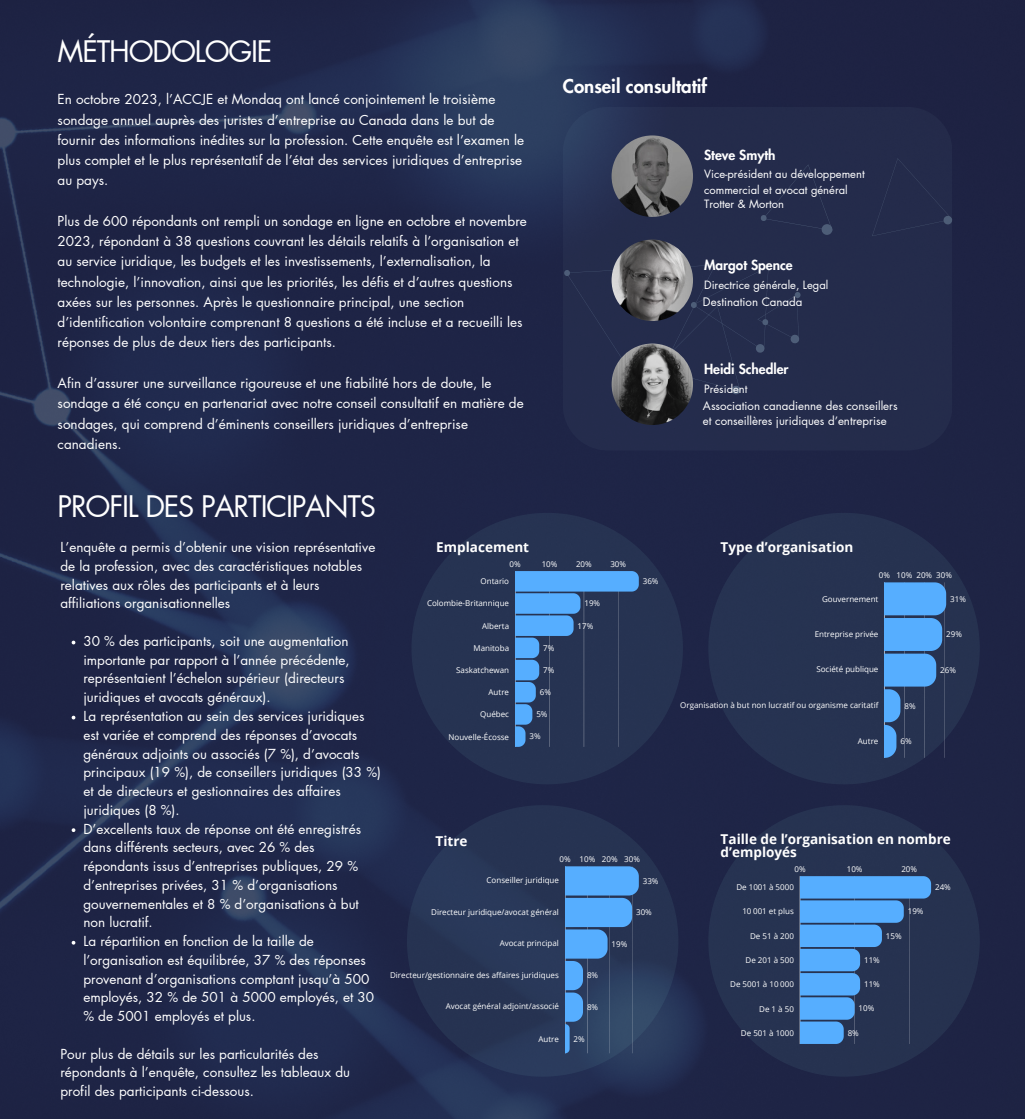
<style>
.page{position:relative;width:1025px;height:1119px;background:#fff}
.page>*{position:absolute;margin:0;border:0;box-sizing:border-box;transform-origin:0 0}
.t1{font:29px "Futura LT Pro";letter-spacing:-.04em;color:#fff}
.t2{font:800 18.6px "Futura LT Pro";color:#fff}
.t3{font:700 13.6px/13.1px "Open Sans";color:#fff}
.t4{font:800 13.6px "Futura LT Pro";color:#fff}
.t5{font:13.5px/18.8px "Futura LT Pro";color:#fff}
.t6{font:11.5px/15.8px "Futura LT Pro";color:#fff}
.t7{font:11.2px/14.9px "Futura LT Pro";color:#fff}
.t8{font:8px "Open Sans";color:#fff}
</style>
<div class="page">
<img style="left:0;top:0;width:1024px;height:1118px">
<svg style="left:411px;top:512px;width:272px;height:272px;background:#232e4e"></svg>
<svg style="left:708px;top:512px;width:271px;height:272px;background:#242e4e"></svg>
<svg style="left:407px;top:805px;width:271px;height:271px;background:#263354"></svg>
<svg style="left:708px;top:805px;width:271px;height:271px;background:#232e4d"></svg>
<svg style="left:515px;top:571px;width:124px;height:175px;background:#365a89"></svg>
<svg style="left:884px;top:582px;width:62px;height:175px;background:#447db9"></svg>
<svg style="left:565px;top:866px;width:74px;height:187px;background:#4072a8"></svg>
<hr style="left:799px;top:876px;width:1px;height:167px;background:#fff">
<svg style="left:800px;top:876px;width:131px;height:167px;background:#4075ae"></svg>
<svg style="left:72px;top:640px;width:3px;height:4px"></svg>
<svg style="left:72px;top:715px;width:3px;height:4px"></svg>
<svg style="left:72px;top:940px;width:3px;height:4px"></svg>
<div style="left:563px;top:107px;width:389px;height:343px;background:#242c4b;border-radius:45px"></div>
<img style="left:611px;top:239px;width:82px;height:82px;border-radius:50%">
<img style="left:611px;top:135px;width:82px;height:82px;border-radius:50%">
<img style="left:611px;top:343px;width:82px;height:82px;border-radius:50%">
<h1 class="t1" style="left:58px;top:38px;width:216px">MÉTHODOLOGIE</h1>
<p class="t5" style="left:58px;top:90px;width:468px;line-height:20.2px">En octobre 2023, l’ACCJE et Mondaq ont lancé conjointement le troisième sondage annuel auprès des juristes d’entreprise au Canada dans le but de fournir des informations inédites sur la profession. Cette enquête est l’examen le plus complet et le plus représentatif de l’état des services juridiques d’entreprise au pays.</p>
<p class="t5" style="left:58px;top:211px;width:471px;line-height:20.2px">Plus de 600 répondants ont rempli un sondage en ligne en octobre et novembre 2023, répondant à 38 questions couvrant les détails relatifs à l’organisation et au service juridique, les budgets et les investissements, l’externalisation, la technologie, l’innovation, ainsi que les priorités, les défis et d’autres questions axées sur les personnes. Après le questionnaire principal, une section d’identification volontaire comprenant 8 questions a été incluse et a recueilli les réponses de plus de deux tiers des participants.</p>
<p class="t5" style="left:58px;top:373px;width:467px;line-height:20.2px">Afin d’assurer une surveillance rigoureuse et une fiabilité hors de doute, le sondage a été conçu en partenariat avec notre conseil consultatif en matière de sondages, qui comprend d’éminents conseillers juridiques d’entreprise canadiens.</p>
<h1 class="t1" style="left:58px;top:493px;width:320px">PROFIL DES PARTICIPANTS</h1>
<h2 class="t2" style="left:563px;top:78px;width:146px">Conseil consultatif</h2>
<p class="t4" style="left:704px;top:148px;width:73px">Steve Smyth</p>
<p class="t7" style="left:704px;top:167px;width:162px">Vice-président au développement commercial et avocat général<br>Trotter &amp; Morton</p>
<p class="t4" style="left:704px;top:258px;width:90px">Margot Spence</p>
<p class="t7" style="left:704px;top:277px;width:126px">Directrice générale, Legal</p>
<p class="t6" style="left:703px;top:294px;width:101px">Destination Canada</p>
<p class="t4" style="left:704px;top:362px;width:86px">Heidi Schedler</p>
<p class="t7" style="left:704px;top:381px;width:45px">Président</p>
<p class="t6" style="left:703px;top:398px;width:196px">Association canadienne des conseillers et conseillères juridiques d’entreprise</p>
<p class="t5" style="left:60px;top:538px;width:316px">L’enquête a permis d’obtenir une vision représentative de la profession, avec des caractéristiques notables relatives aux rôles des participants et à leurs affiliations organisationnelles</p>
<p class="t5" style="left:83px;top:632px;width:299px">30 % des participants, soit une augmentation importante par rapport à l’année précédente, représentaient l’échelon supérieur (directeurs juridiques et avocats généraux).<br>La représentation au sein des services juridiques est variée et comprend des réponses d’avocats généraux adjoints ou associés (7 %), d’avocats principaux (19 %), de conseillers juridiques (33 %) et de directeurs et gestionnaires des affaires juridiques (8 %).<br>D’excellents taux de réponse ont été enregistrés dans différents secteurs, avec 26 % des répondants issus d’entreprises publiques, 29 % d’entreprises privées, 31 % d’organisations gouvernementales et 8 % d’organisations à but non lucratif.<br>La répartition en fonction de la taille de l’organisation est équilibrée, 37 % des réponses provenant d’organisations comptant jusqu’à 500 employés, 32 % de 501 à 5000 employés, et 30 % de 5001 employés et plus.</p>
<p class="t5" style="left:60px;top:1044px;width:291px">Pour plus de détails sur les particularités des répondants à l’enquête, consultez les tableaux du profil des participants ci-dessous.</p>
<p class="t3" style="left:436px;top:540px;width:94px">Emplacement</p>
<p class="t3" style="left:720px;top:540px;width:134px">Type d’organisation</p>
<p class="t8" style="left:509px;top:558px;width:13px">0%</p>
<p class="t8" style="left:541px;top:558px;width:17px">10%</p>
<p class="t8" style="left:576px;top:558px;width:17px">20%</p>
<p class="t8" style="left:610px;top:558px;width:17px">30%</p>
<p class="t8" style="left:480px;top:575px;width:30px">Ontario</p>
<p class="t8" style="left:643px;top:575px;width:17px">36%</p>
<p class="t8" style="left:427px;top:597px;width:84px">Colombie-Britannique</p>
<p class="t8" style="left:584px;top:597px;width:17px">19%</p>
<p class="t8" style="left:482px;top:620px;width:29px">Alberta</p>
<p class="t8" style="left:577px;top:620px;width:17px">17%</p>
<p class="t8" style="left:473px;top:642px;width:37px">Manitoba</p>
<p class="t8" style="left:543px;top:642px;width:13px">7%</p>
<p class="t8" style="left:456px;top:664px;width:54px">Saskatchewan</p>
<p class="t8" style="left:543px;top:664px;width:13px">7%</p>
<p class="t8" style="left:480px;top:708px;width:30px">Québec</p>
<p class="t8" style="left:536px;top:708px;width:13px">5%</p>
<p class="t8" style="left:448px;top:731px;width:62px">Nouvelle-Écosse</p>
<p class="t8" style="left:529px;top:730px;width:13px">3%</p>
<p class="t8" style="left:488px;top:686px;width:22px">Autre</p>
<p class="t8" style="left:540px;top:686px;width:13px">6%</p>
<p class="t8" style="left:879px;top:569px;width:75px">0% 10% 20% 30%</p>
<p class="t8" style="left:822px;top:593px;width:58px">Gouvernement</p>
<p class="t8" style="left:950px;top:593px;width:17px">31%</p>
<p class="t8" style="left:814px;top:628px;width:65px">Entreprise privée</p>
<p class="t8" style="left:946px;top:628px;width:17px">29%</p>
<p class="t8" style="left:816px;top:663px;width:63px">Société publique</p>
<p class="t8" style="left:940px;top:664px;width:17px">26%</p>
<p class="t8" style="left:680px;top:699px;width:200px">Organisation à but non lucratif ou organisme caritatif</p>
<p class="t8" style="left:904px;top:700px;width:13px">8%</p>
<p class="t8" style="left:857px;top:735px;width:22px">Autre</p>
<p class="t8" style="left:900px;top:735px;width:13px">6%</p>
<p class="t3" style="left:435px;top:834px;width:34px">Titre</p>
<p class="t8" style="left:559px;top:853px;width:82px">0% 10% 20% 30%</p>
<p class="t8" style="left:486px;top:874px;width:74px">Conseiller juridique</p>
<p class="t8" style="left:643px;top:875px;width:17px">33%</p>
<p class="t8" style="left:431px;top:905px;width:129px">Directeur juridique/avocat général</p>
<p class="t8" style="left:636px;top:906px;width:17px">30%</p>
<p class="t8" style="left:499px;top:937px;width:61px">Avocat principal</p>
<p class="t8" style="left:611px;top:938px;width:17px">19%</p>
<p class="t8" style="left:390px;top:968px;width:170px">Directeur/gestionnaire des affaires juridiques</p>
<p class="t8" style="left:587px;top:969px;width:13px">8%</p>
<p class="t8" style="left:446px;top:1000px;width:115px">Avocat général adjoint/associé</p>
<p class="t8" style="left:587px;top:1001px;width:13px">8%</p>
<p class="t8" style="left:538px;top:1032px;width:22px">Autre</p>
<p class="t8" style="left:573px;top:1032px;width:13px">2%</p>
<p class="t3" style="left:720px;top:831px;width:232px">Taille de l’organisation en nombre d’employés</p>
<p class="t8" style="left:794px;top:863px;width:13px">0%</p>
<p class="t8" style="left:846px;top:863px;width:17px">10%</p>
<p class="t8" style="left:901px;top:863px;width:17px">20%</p>
<p class="t8" style="left:736px;top:881px;width:59px">De 1001 à 5000</p>
<p class="t8" style="left:935px;top:881px;width:17px">24%</p>
<p class="t8" style="left:742px;top:905px;width:53px">10 001 et plus</p>
<p class="t8" style="left:907px;top:905px;width:17px">19%</p>
<p class="t8" style="left:750px;top:930px;width:45px">De 51 à 200</p>
<p class="t8" style="left:886px;top:930px;width:17px">15%</p>
<p class="t8" style="left:745px;top:954px;width:50px">De 201 à 500</p>
<p class="t8" style="left:864px;top:954px;width:17px">11%</p>
<p class="t8" style="left:730px;top:978px;width:65px">De 5001 à 10 000</p>
<p class="t8" style="left:864px;top:978px;width:17px">11%</p>
<p class="t8" style="left:759px;top:1002px;width:36px">De1à50</p>
<p class="t8" style="left:858px;top:1002px;width:17px">10%</p>
<p class="t8" style="left:741px;top:1027px;width:54px">De 501 à 1000</p>
<p class="t8" style="left:847px;top:1026px;width:13px">8%</p>
</div>
